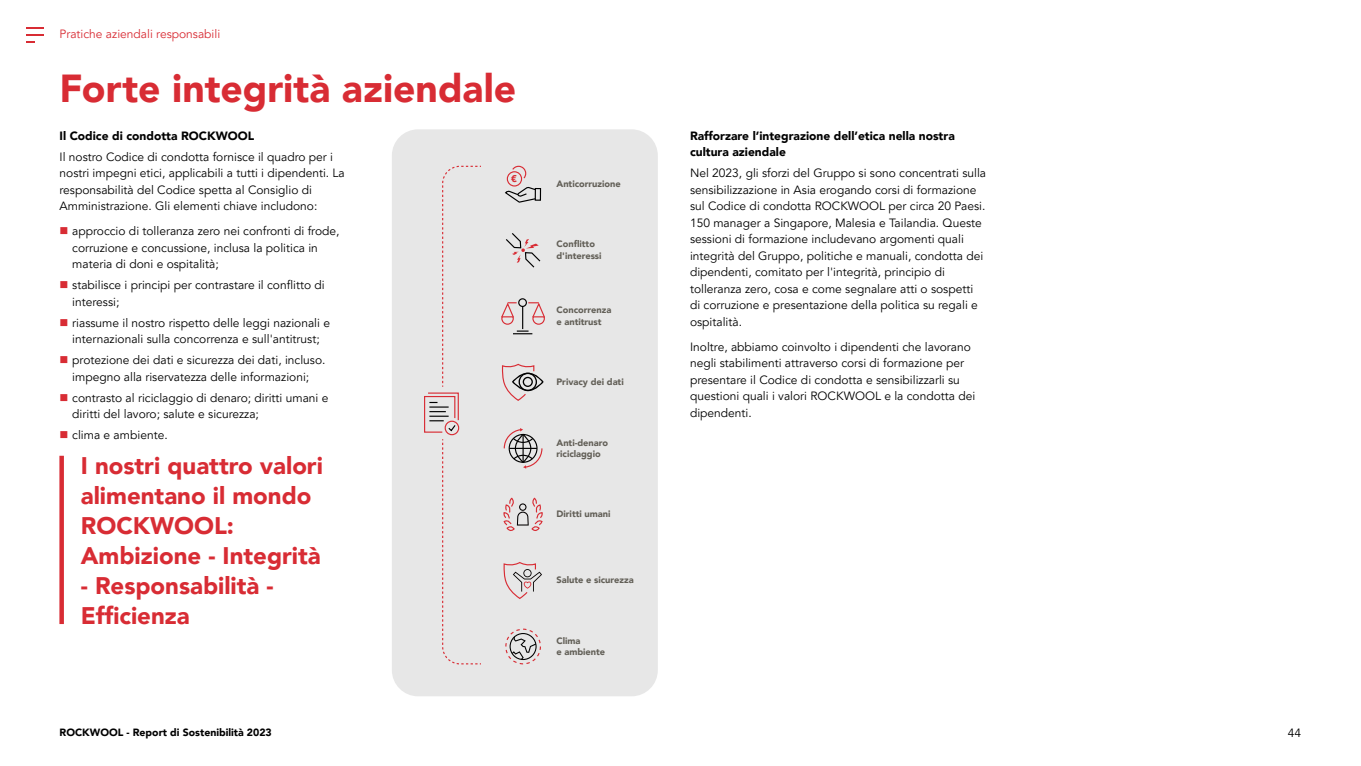
<style>
.page{position:relative;width:1361px;height:766px;background:#fff}
.page>*{position:absolute;margin:0;border:0;box-sizing:border-box;transform-origin:0 0}
.t1{font:900 39px "Avenir LT Pro";color:#d82c34}
.t2{font:900 24px/30px "Avenir LT Pro";color:#d82c34}
.t3{font:12px/16.5px "Avenir LT Pro";color:#000}
.t4{font:900 12px/16.5px "Avenir LT Pro";color:#000}
.t5{font:12px "Avenir LT Pro";color:#d82c34}
.t6{font:900 10.5px "Avenir LT Pro";color:#000}
.t7{font:900 9.75px "Avenir LT Pro";color:#d82c34}
.t8{font:900 9.3px/11.1px "Avenir LT Pro";letter-spacing:-.005em;color:#625f57}
</style>
<div class="page">
<div style="left:59px;top:455px;width:5px;height:169px;background:#d82c34"></div>
<div style="left:392px;top:129px;width:266px;height:567px;background:#e7e7e7;border-radius:26px"></div>
<div style="left:445px;top:420px;width:14px;height:15px;border:1px solid #d82c34;border-radius:50%"></div>
<svg style="left:424px;top:392px;width:35px;height:41px"></svg>
<svg style="left:501px;top:302px;width:44px;height:32px"></svg>
<div style="left:518px;top:298px;width:9px;height:9px;border:1px solid #000;border-radius:50%"></div>
<svg style="left:501px;top:363px;width:43px;height:38px"></svg>
<svg style="left:505px;top:186px;width:30px;height:16px"></svg>
<div style="left:535px;top:188px;width:6px;height:13px;border:1px solid #000"></div>
<div style="left:507px;top:171px;width:15px;height:15px;border:1px solid #d82c34;border-radius:50%"></div>
<svg style="left:511px;top:165px;width:16px;height:15px"></svg>
<svg style="left:503px;top:428px;width:40px;height:40px"></svg>
<svg style="left:503px;top:497px;width:40px;height:34px"></svg>
<svg style="left:442px;top:439px;width:39px;height:225px"></svg>
<svg style="left:442px;top:165px;width:39px;height:221px"></svg>
<svg style="left:505px;top:628px;width:36px;height:36px"></svg>
<svg style="left:506px;top:233px;width:35px;height:35px"></svg>
<svg style="left:503px;top:562px;width:39px;height:37px"></svg>
<svg style="left:27px;top:28px;width:17px;height:15px"></svg>
<p class="t5" style="left:60px;top:27px;width:162px">Pratiche aziendali responsabili</p>
<h1 class="t1" style="left:60px;top:65px;width:458px">Forte integrità aziendale</h1>
<p class="t4" style="left:60px;top:127px;width:196px">Il Codice di condotta ROCKWOOL</p>
<p class="t3" style="left:60px;top:148px;width:287px">Il nostro Codice di condotta fornisce il quadro per i nostri impegni etici, applicabili a tutti i dipendenti. La responsabilità del Codice spetta al Consiglio di Amministrazione. Gli elementi chiave includono:</p>
<p class="t3" style="left:72px;top:223px;width:269px">approccio di tolleranza zero nei confronti di frode, corruzione e concussione, inclusa la politica in materia di doni e ospitalità;</p>
<p class="t3" style="left:72px;top:277px;width:254px">stabilisce i principi per contrastare il conflitto di interessi;</p>
<p class="t3" style="left:72px;top:314px;width:259px">riassume il nostro rispetto delle leggi nazionali e internazionali sulla concorrenza e sull'antitrust;</p>
<p class="t3" style="left:72px;top:352px;width:255px">protezione dei dati e sicurezza dei dati, incluso. impegno alla riservatezza delle informazioni;</p>
<p class="t3" style="left:72px;top:389px;width:258px">contrasto al riciclaggio di denaro; diritti umani e diritti del lavoro; salute e sicurezza;</p>
<p class="t3" style="left:72px;top:427px;width:97px">clima e ambiente.</p>
<h2 class="t2" style="left:81px;top:450px;width:244px">I nostri quattro valori alimentano il mondo<br>ROCKWOOL:<br>Ambizione - Integrità</h2>
<h2 class="t2" style="left:81px;top:570px;width:194px">- Responsabilità -<br>Efficienza</h2>
<p class="t7" style="left:511px;top:173px;width:7px">€</p>
<p class="t8" style="left:556px;top:178px;width:66px">Anticorruzione</p>
<p class="t8" style="left:556px;top:238px;width:47px">Conflitto d'interessi</p>
<p class="t8" style="left:556px;top:304px;width:56px">Concorrenza e antitrust</p>
<p class="t8" style="left:556px;top:376px;width:69px">Privacy dei dati</p>
<p class="t8" style="left:556px;top:436px;width:53px">Anti-denaro riciclaggio</p>
<p class="t8" style="left:556px;top:508px;width:55px">Diritti umani</p>
<p class="t8" style="left:556px;top:574px;width:79px">Salute e sicurezza</p>
<p class="t8" style="left:556px;top:634px;width:50px">Clima<br>e ambiente</p>
<p class="t4" style="left:690px;top:127px;width:266px">Rafforzare l’integrazione dell’etica nella nostra cultura aziendale</p>
<p class="t3" style="left:690px;top:165px;width:298px">Nel 2023, gli sforzi del Gruppo si sono concentrati sulla sensibilizzazione in Asia erogando corsi di formazione sul Codice di condotta ROCKWOOL per circa 20 Paesi.<br>150 manager a Singapore, Malesia e Tailandia. Queste sessioni di formazione includevano argomenti quali integrità del Gruppo, politiche e manuali, condotta dei dipendenti, comitato per l'integrità, principio di tolleranza zero, cosa e come segnalare atti o sospetti di corruzione e presentazione della politica su regali e ospitalità.</p>
<p class="t3" style="left:690px;top:338px;width:287px">Inoltre, abbiamo coinvolto i dipendenti che lavorano negli stabilimenti attraverso corsi di formazione per presentare il Codice di condotta e sensibilizzarli su questioni quali i valori ROCKWOOL e la condotta dei dipendenti.</p>
<p class="t6" style="left:60px;top:725px;width:214px">ROCKWOOL - Report di Sostenibilità 2023</p>
<p class="t3" style="left:1287px;top:724px;width:15px">44</p>
</div>
